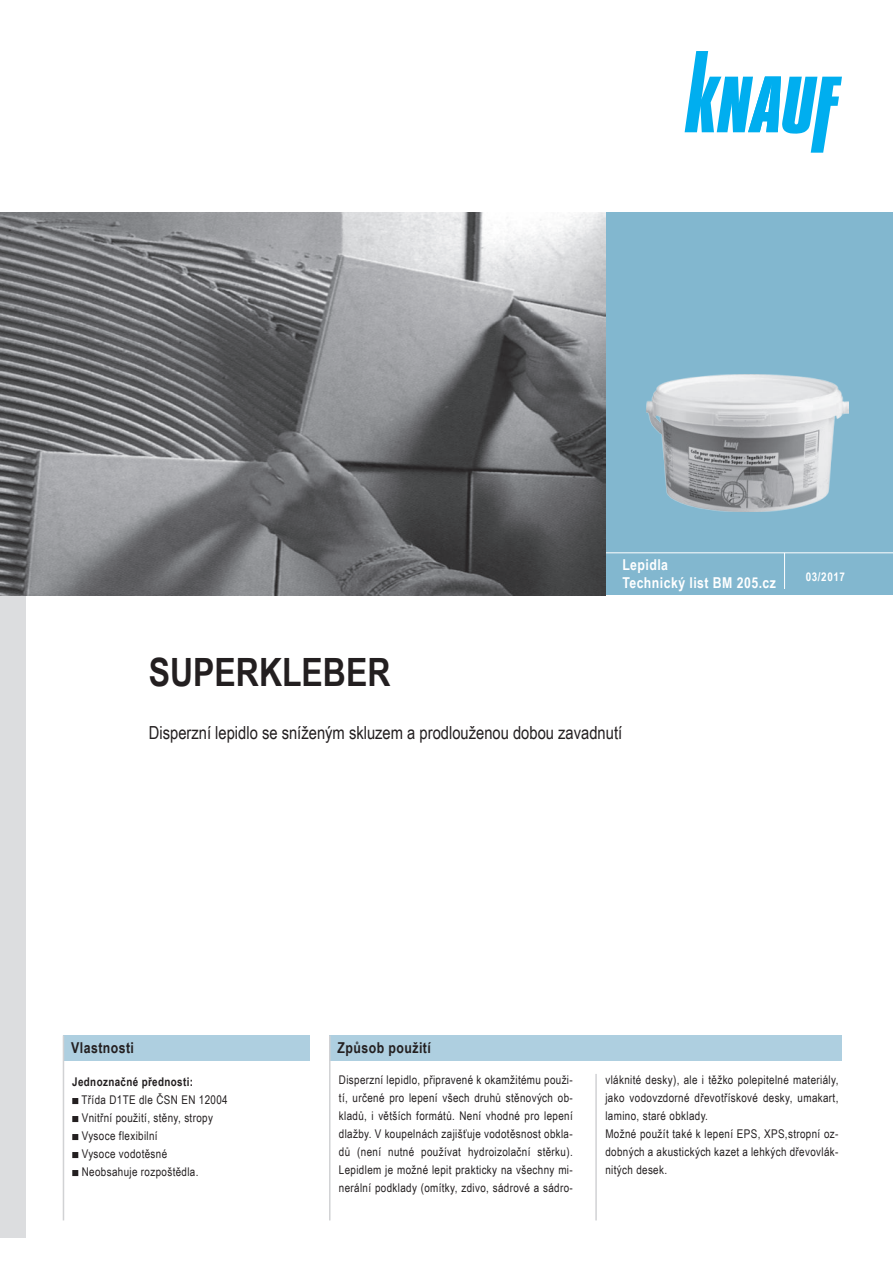
<style>
.page{position:relative;width:893px;height:1263px;background:#fff}
.page>*{position:absolute;margin:0;border:0;box-sizing:border-box;transform-origin:0 0}
.t1{font:700 39px "Arial Narrow";color:#231f20}
.t2{font:18px "Arial Narrow";color:#231f20}
.t3{font:700 15px/18px "Arial Narrow";letter-spacing:.03em;color:#fff}
.t4{font:700 15px "Arial Narrow";letter-spacing:.03em;color:#231f20}
.t5{font:12px/18px "Arial Narrow";letter-spacing:.03em;color:#231f20}
.t6{font:700 12px "Arial Narrow";letter-spacing:.03em;color:#231f20}
.t7{font:700 12px "Arial Narrow";letter-spacing:.05em;color:#fff}
</style>
<div class="page">
<div style="left:606px;top:213px;width:287px;height:382px;background:#82b7cf"></div>
<div style="left:0;top:595px;width:26px;height:642px;background:#dcdddf"></div>
<hr style="left:606px;top:552px;width:287px;height:1px;background:#fff">
<hr style="left:784px;top:553px;width:1px;height:36px;background:#fff">
<svg style="left:685px;top:51px;width:157px;height:102px"></svg>
<img style="left:0;top:213px;width:606px;height:382px">
<img style="left:646px;top:375px;width:203px;height:137px">
<div style="left:329px;top:1035px;width:287px;height:26px;background:#aecfe0"></div>
<div style="left:595px;top:1035px;width:247px;height:26px;background:#aecfe0"></div>
<div style="left:63px;top:1035px;width:246px;height:26px;background:#aecfe0"></div>
<hr style="left:63px;top:1035px;width:1px;height:185px;background:#d1d2d4">
<hr style="left:595px;top:1074px;width:2px;height:146px;background:#d1d2d4">
<hr style="left:329px;top:1035px;width:1px;height:185px;background:#d1d2d4">
<svg style="left:72px;top:1098px;width:6px;height:6px"></svg>
<svg style="left:72px;top:1116px;width:6px;height:6px"></svg>
<svg style="left:72px;top:1134px;width:6px;height:6px"></svg>
<svg style="left:72px;top:1152px;width:6px;height:6px"></svg>
<svg style="left:72px;top:1170px;width:6px;height:6px"></svg>
<p class="t3" style="left:622px;top:555px;width:155px">Lepidla<br>Technický list BM 205.cz</p>
<h1 class="t1" style="left:149px;top:643px;width:243px">SUPERKLEBER</h1>
<h2 class="t2" style="left:149px;top:719px;width:475px">Disperzní lepidlo se sníženým skluzem a prodlouženou dobou zavadnutí</h2>
<p class="t7" style="left:806px;top:568px;width:41px">03/2017</p>
<p class="t4" style="left:71px;top:1036px;width:64px">Vlastnosti</p>
<p class="t4" style="left:338px;top:1036px;width:95px">Způsob použití</p>
<p class="t6" style="left:72px;top:1073px;width:122px">Jednoznačné přednosti:</p>
<p class="t5" style="left:82px;top:1090px;width:148px">Třída D1TE dle ČSN EN 12004<br>Vnitřní použití, stěny, stropy<br>Vysoce flexibilní<br>Vysoce vodotěsné<br>Neobsahuje rozpoštědla.</p>
<p class="t5" style="left:339px;top:1070px;width:235px;text-align:justify">Disperzní lepidlo, připravené k okamžitému použi&shy;tí, určené pro lepení všech druhů stěnových ob&shy;kladů, i větších formátů. Není vhodné pro lepení dlažby. V koupelnách zajišťuje vodotěsnost obkla&shy;dů (není nutné používat hydroizolační stěrku).<br>Lepidlem je možné lepit prakticky na všechny mi&shy;nerální podklady (omítky, zdivo, sádrové a sádro-</p>
<p class="t5" style="left:605px;top:1070px;width:235px">vláknité desky), ale i těžko polepitelné materiály, jako vodovzdorné dřevotřískové desky, umakart, lamino, staré obklady.<br>Možné použít také k lepení EPS, XPS,stropní oz&shy;dobných a akustických kazet a lehkých dřevovlák&shy;nitých desek.</p>
</div>
